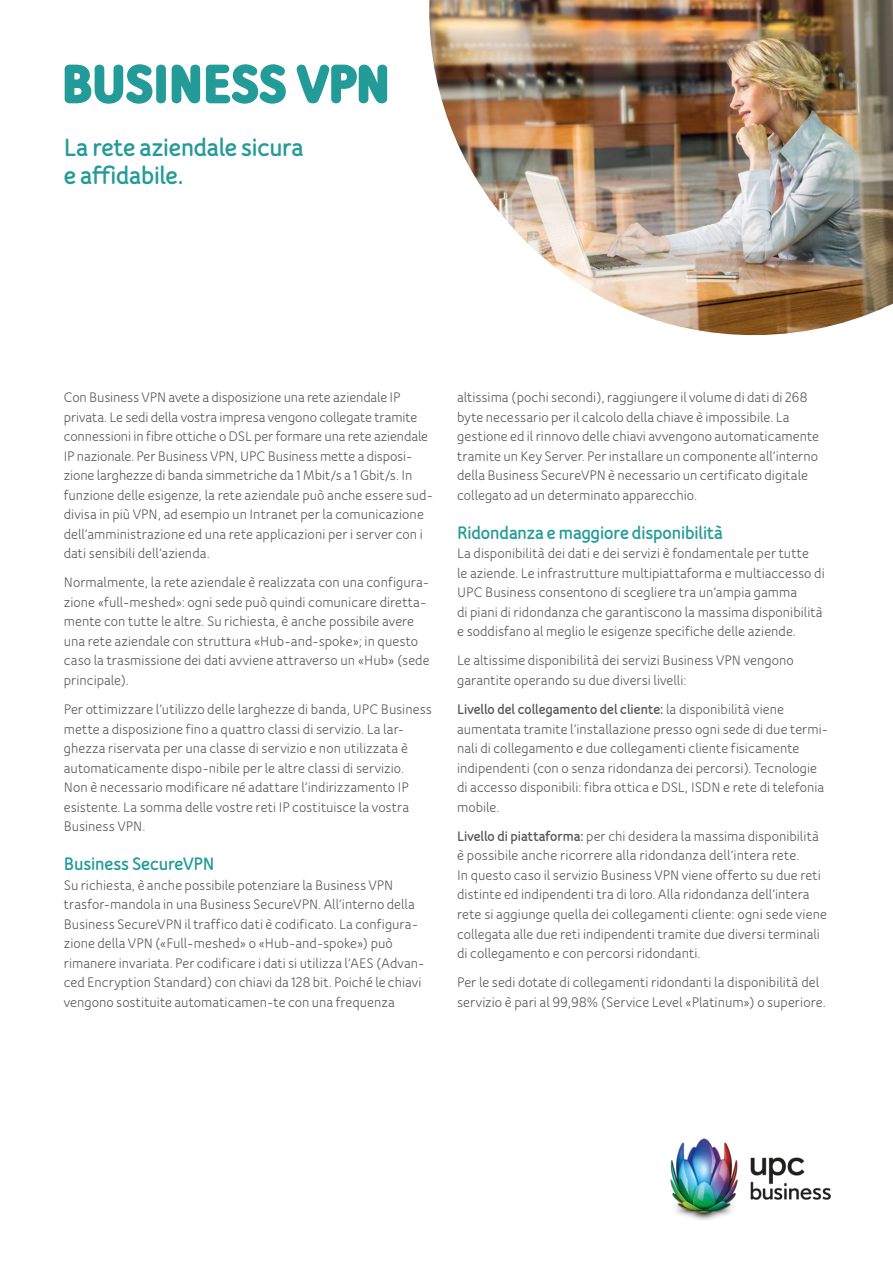
<style>
.page{position:relative;width:893px;height:1263px;background:#fff}
.page>*{position:absolute;margin:0;border:0;box-sizing:border-box;transform-origin:0 0}
.Titel_Sheets{font:900 60px "Bloom Speak Title";letter-spacing:-.005em;color:#239b98}
.Lead_18_19{font:800 27px/28.5px "Bloom Speak Title";letter-spacing:-.005em;color:#239b98}
.Zwischentitel_13pt_h{font:800 19.5px "Bloom Speak Title";letter-spacing:-.005em;color:#239b98}
.Fliess{font:500 15px/19.5px "Bloom Speak Body";color:#575756}
.Zwischentitel_13pt_h-2{font:500 15px/19.5px "Bloom Speak Body";color:#575756}
.s1{font-family:"Bloom Speak Title";font-weight:800}
</style>
<div class="page">
<img style="left:670px;top:1138px;width:161px;height:82px">
<img style="left:429px;top:0;width:464px;height:335px">
<p class="Titel_Sheets" style="left:62px;top:49px;width:330px">BUSINESS VPN</p>
<p class="Lead_18_19" style="left:64px;top:133px;width:241px">La rete aziendale sicura e affidabile.</p>
<p class="Fliess" style="left:64px;top:388px;width:371px">Con Business VPN avete a disposizione una rete aziendale IP privata. Le sedi della vostra impresa vengono collegate tramite connessioni in fibre ottiche o DSL per formare una rete aziendale IP nazionale. Per Business VPN, UPC Business mette a disposi&shy;zione larghezze di banda simmetriche da 1 Mbit/s a 1 Gbit/s. In funzione delle esigenze, la rete aziendale può anche essere sud&shy;divisa in più VPN, ad esempio un Intranet per la comunicazione dell’amministrazione ed una rete applicazioni per i server con i dati sensibili dell’azienda.</p>
<p class="Fliess" style="left:64px;top:573px;width:367px">Normalmente, la rete aziendale è realizzata con una configura&shy;zione «full-meshed»: ogni sede può quindi comunicare diretta&shy;mente con tutte le altre. Su richiesta, è anche possibile avere una rete aziendale con struttura «Hub-and-spoke»; in questo caso la trasmissione dei dati avviene attraverso un «Hub» (sede principale).</p>
<p class="Fliess" style="left:64px;top:700px;width:370px">Per ottimizzare l’utilizzo delle larghezze di banda, UPC Business mette a disposizione fino a quattro classi di servizio. La lar&shy;ghezza riservata per una classe di servizio e non utilizzata è automaticamente dispo-nibile per le altre classi di servizio.<br>Non è necessario modificare né adattare l’indirizzamento IP esistente. La somma delle vostre reti IP costituisce la vostra Business VPN.</p>
<p class="Zwischentitel_13pt_h" style="left:64px;top:852px;width:152px">Business SecureVPN</p>
<p class="Zwischentitel_13pt_h-2" style="left:64px;top:875px;width:363px">Su richiesta, è anche possibile potenziare la Business VPN trasfor-mandola in una Business SecureVPN. All’interno della Business SecureVPN il traffico dati è codificato. La configura&shy;zione della VPN («Full-meshed» o «Hub-and-spoke») può rimanere invariata. Per codificare i dati si utilizza l’AES (Advan&shy;ced Encryption Standard) con chiavi da 128 bit. Poiché le chiavi vengono sostituite automaticamen-te con una frequenza</p>
<p class="Zwischentitel_13pt_h-2" style="left:457px;top:388px;width:364px">altissima (pochi secondi), raggiungere il volume di dati di 268 byte necessario per il calcolo della chiave è impossibile. La gestione ed il rinnovo delle chiavi avvengono automaticamente tramite un Key Server. Per installare un componente all’interno della Business SecureVPN è necessario un certificato digitale collegato ad un determinato apparecchio.</p>
<p class="Zwischentitel_13pt_h" style="left:457px;top:521px;width:267px">Ridondanza e maggiore disponibilità</p>
<p class="Fliess" style="left:457px;top:544px;width:369px">La disponibilità dei dati e dei servizi è fondamentale per tutte<br>le aziende. Le infrastrutture multipiattaforma e multiaccesso di UPC Business consentono di scegliere tra un’ampia gamma<br>di piani di ridondanza che garantiscono la massima disponibilità e soddisfano al meglio le esigenze specifiche delle aziende.</p>
<p class="Fliess" style="left:457px;top:651px;width:338px">Le altissime disponibilità dei servizi Business VPN vengono garantite operando su due diversi livelli:</p>
<p class="Fliess" style="left:457px;top:700px;width:373px"><span class="s1">Livello del collegamento del cliente:</span> la disponibilità viene aumentata tramite l’installazione presso ogni sede di due termi&shy;nali di collegamento e due collegamenti cliente fisicamente indipendenti (con o senza ridondanza dei percorsi). Tecnologie di accesso disponibili: fibra ottica e DSL, ISDN e rete di telefonia mobile.</p>
<p class="Fliess" style="left:457px;top:826px;width:371px"><span class="s1">Livello di piattaforma:</span> per chi desidera la massima disponibilità è possibile anche ricorrere alla ridondanza dell’intera rete.<br>In questo caso il servizio Business VPN viene offerto su due reti distinte ed indipendenti tra di loro. Alla ridondanza dell’intera rete si aggiunge quella dei collegamenti cliente: ogni sede viene collegata alle due reti indipendenti tramite due diversi terminali di collegamento e con percorsi ridondanti.</p>
<p class="Fliess" style="left:457px;top:973px;width:370px">Per le sedi dotate di collegamenti ridondanti la disponibilità del servizio è pari al 99,98% (Service Level «Platinum») o superiore.</p>
</div>
